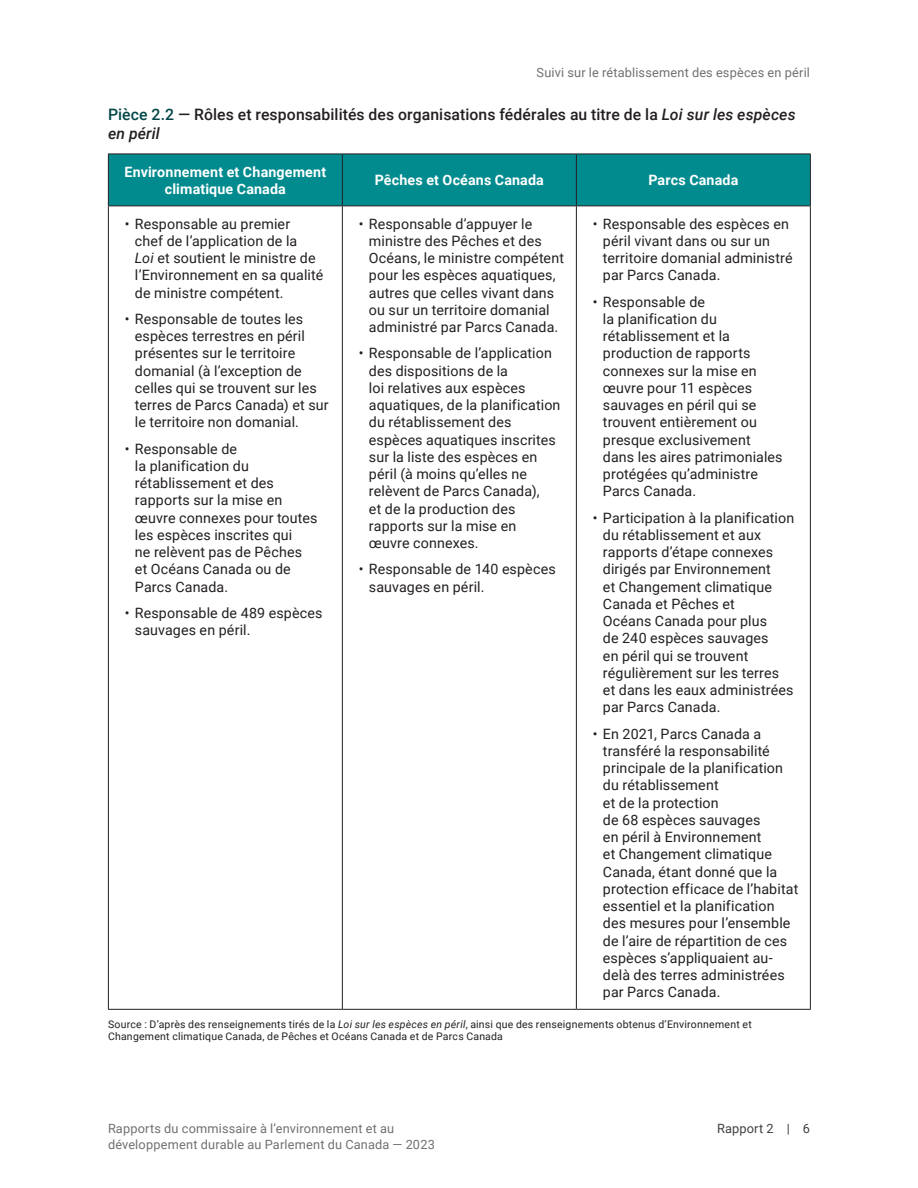
<style>
.page{position:relative;width:918px;height:1188px;background:#fff}
.page>*{position:absolute;margin:0;border:0;box-sizing:border-box;transform-origin:0 0}
.Exhibit_Title{font:500 15.75px/18.8px "Roboto";letter-spacing:.005em;color:#231f20}
.t1{font:14.25px/17.2px "Roboto";letter-spacing:.01em;color:#231f20}
.Table_Heading{font:700 14.25px/17.2px "Roboto";letter-spacing:.01em;color:#fff;text-align:center}
.t2{font:12.75px/15.8px "Roboto";letter-spacing:.015em;color:#707071}
.t3{font:12.75px "Roboto";letter-spacing:.015em;color:#414042}
.Note___Source{font:10.5px/12px "Roboto";letter-spacing:.02em;color:#231f20}
.s1{color:#034648}
.s2{font-style:italic}
</style>
<div class="page">
<div style="left:109px;top:155px;width:701px;height:51px;background:#018b8f"></div>
<hr style="left:108px;top:154px;width:234px;height:1px;background:#231f20">
<hr style="left:108px;top:154px;width:1px;height:52px;background:#231f20">
<hr style="left:342px;top:154px;width:234px;height:1px;background:#231f20">
<hr style="left:342px;top:154px;width:1px;height:52px;background:#231f20">
<hr style="left:576px;top:154px;width:235px;height:1px;background:#231f20">
<hr style="left:576px;top:154px;width:1px;height:52px;background:#231f20">
<hr style="left:810px;top:154px;width:1px;height:52px;background:#231f20">
<hr style="left:108px;top:206px;width:234px;height:1px;background:#231f20">
<hr style="left:108px;top:206px;width:1px;height:803px;background:#231f20">
<hr style="left:342px;top:206px;width:234px;height:1px;background:#231f20">
<hr style="left:342px;top:206px;width:1px;height:803px;background:#231f20">
<hr style="left:576px;top:206px;width:235px;height:1px;background:#231f20">
<hr style="left:576px;top:206px;width:1px;height:803px;background:#231f20">
<hr style="left:810px;top:206px;width:1px;height:803px;background:#231f20">
<hr style="left:108px;top:1009px;width:234px;height:1px;background:#231f20">
<hr style="left:342px;top:1009px;width:234px;height:1px;background:#231f20">
<hr style="left:576px;top:1009px;width:235px;height:1px;background:#231f20">
<p class="t2" style="left:536px;top:64px;width:275px">Suivi sur le rétablissement des espèces en péril</p>
<p class="Exhibit_Title" style="left:108px;top:104px;width:689px"><span class="s1">Pièce 2.2</span> — Rôles et responsabilités des organisations fédérales au titre de la <span class="s2">Loi sur les espèces en péril</span></p>
<p class="Table_Heading" style="left:125px;top:162px;width:203px">Environnement et Changement climatique Canada</p>
<p class="Table_Heading" style="left:375px;top:171px;width:171px">Pêches et Océans Canada</p>
<p class="Table_Heading" style="left:648px;top:171px;width:91px">Parcs Canada</p>
<p class="t1" style="left:135px;top:214px;width:190px;text-indent:-10px">• Responsable au premier<br>chef de l’application de la<br><span class="s2">Loi</span> et soutient le ministre de l’Environnement en sa qualité de ministre compétent.</p>
<p class="t1" style="left:135px;top:310px;width:195px;text-indent:-10px">• Responsable de toutes les espèces terrestres en péril présentes sur le territoire domanial (à l’exception de celles qui se trouvent sur les terres de Parcs Canada) et sur le territoire non domanial.</p>
<p class="t1" style="left:135px;top:439px;width:184px;text-indent:-10px">• Responsable de<br>la planification du rétablissement et des rapports sur la mise en œuvre connexes pour toutes les espèces inscrites qui<br>ne relèvent pas de Pêches et Océans Canada ou de<br>Parcs Canada.</p>
<p class="t1" style="left:135px;top:604px;width:189px;text-indent:-10px">• Responsable de 489 espèces sauvages en péril.</p>
<p class="t1" style="left:603px;top:214px;width:191px;text-indent:-10px">• Responsable des espèces en péril vivant dans ou sur un territoire domanial administré par Parcs Canada.</p>
<p class="t1" style="left:603px;top:292px;width:181px;text-indent:-10px">• Responsable de<br>la planification du rétablissement et la production de rapports connexes sur la mise en œuvre pour 11 espèces sauvages en péril qui se trouvent entièrement ou presque exclusivement dans les aires patrimoniales protégées qu’administre<br>Parcs Canada.</p>
<p class="t1" style="left:603px;top:508px;width:193px;text-indent:-10px">• Participation à la planification du rétablissement et aux rapports d’étape connexes dirigés par Environnement<br>et Changement climatique<br>Canada et Pêches et<br>Océans Canada pour plus<br>de 240 espèces sauvages<br>en péril qui se trouvent régulièrement sur les terres et dans les eaux administrées par Parcs Canada.</p>
<p class="t1" style="left:603px;top:724px;width:197px;text-indent:-10px">• En 2021, Parcs Canada a transféré la responsabilité principale de la planification du rétablissement<br>et de la protection<br>de 68 espèces sauvages<br>en péril à Environnement<br>et Changement climatique<br>Canada, étant donné que la protection efficace de l’habitat essentiel et la planification des mesures pour l’ensemble de l’aire de répartition de ces espèces s’appliquaient au&shy;delà des terres administrées par Parcs Canada.</p>
<p class="Note___Source" style="left:108px;top:1018px;width:645px">Source : D’après des renseignements tirés de la <span class="s2">Loi sur les espèces en péril</span>, ainsi que des renseignements obtenus d’Environnement et<br>Changement climatique Canada, de Pêches et Océans Canada et de Parcs Canada</p>
<p class="t1" style="left:369px;top:214px;width:197px;text-indent:-10px">• Responsable d’appuyer le ministre des Pêches et des<br>Océans, le ministre compétent pour les espèces aquatiques, autres que celles vivant dans ou sur un territoire domanial administré par Parcs Canada.</p>
<p class="t1" style="left:369px;top:344px;width:193px;text-indent:-10px">• Responsable de l’application des dispositions de la<br>loi relatives aux espèces aquatiques, de la planification du rétablissement des espèces aquatiques inscrites sur la liste des espèces en péril (à moins qu’elles ne relèvent de Parcs Canada),<br>et de la production des rapports sur la mise en œuvre connexes.</p>
<p class="t1" style="left:369px;top:560px;width:188px;text-indent:-10px">• Responsable de 140 espèces sauvages en péril.</p>
<p class="t2" style="left:108px;top:1120px;width:328px">Rapports du commissaire à l’environnement et au développement durable au Parlement du Canada — 2023</p>
<p class="t3" style="left:717px;top:1120px;width:94px">Rapport 2 | 6</p>
</div>
